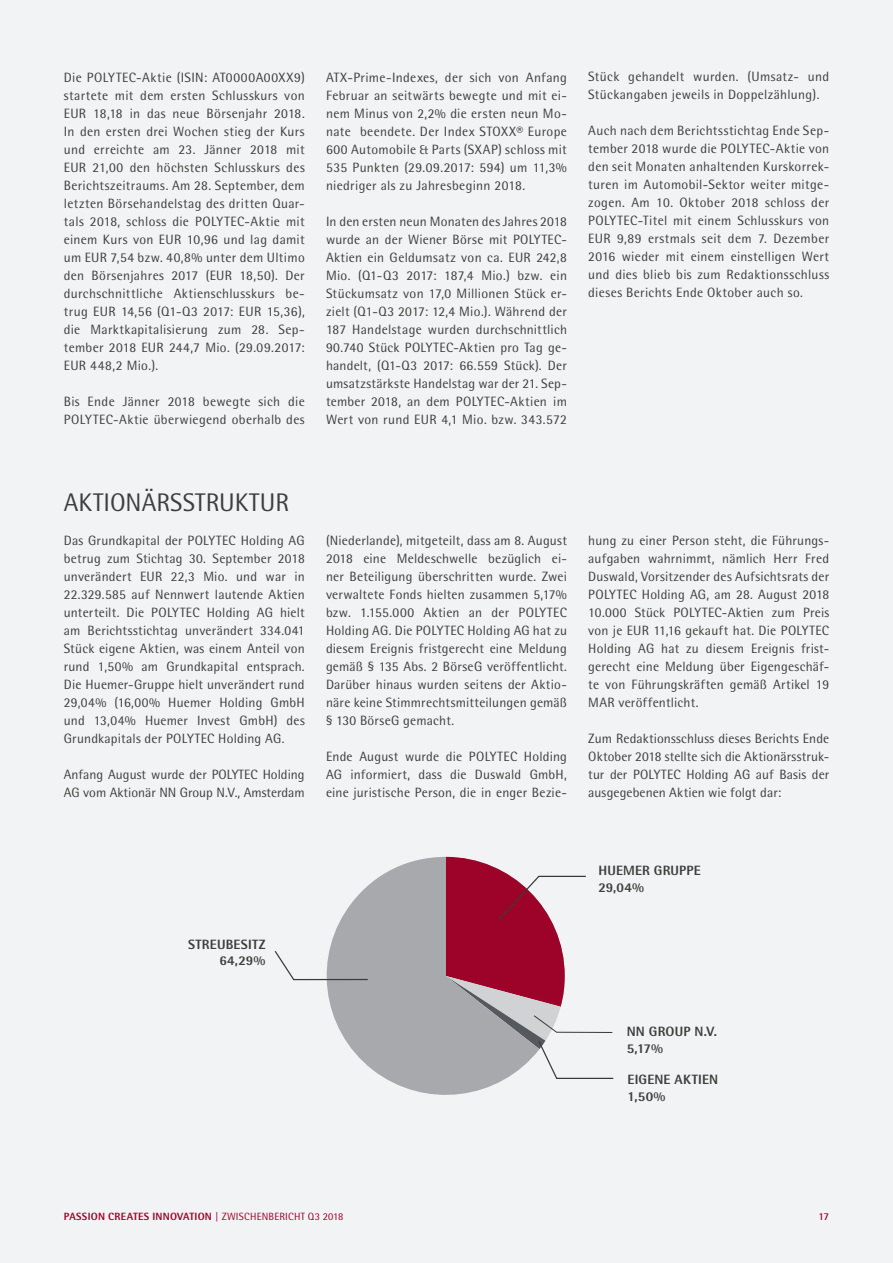
<style>
.page{position:relative;width:893px;height:1263px;background:#f2f3f4}
.page>*{position:absolute;margin:0;border:0;box-sizing:border-box;transform-origin:0 0}
.t1{font:25.5px "Rotis Semi Sans Std";letter-spacing:.005em;color:#3e3e3f}
.t2{font:13.5px/18px "Rotis Semi Sans Std";letter-spacing:.015em;color:#3e3e3f;text-align:justify}
.t3{font:800 13.5px/16.5px "Rotis Semi Sans Std";letter-spacing:.015em;color:#3e3e3f}
.t4{font:800 10.5px "Rotis Semi Sans Std";letter-spacing:.02em;color:#9d0228}
.t5{font:700 10.5px "Rotis Semi Sans Std";color:#9d0228}
.s1{font-weight:400}
</style>
<div class="page">
<svg style="left:327px;top:857px;width:178px;height:238px;fill:#a8a9ad"></svg>
<svg style="left:274px;top:949px;width:95px;height:32px"></svg>
<svg style="left:446px;top:857px;width:168px;height:222px"></svg>
<p class="t2" style="left:64px;top:68px;width:242px">Die POLYTEC-Aktie (ISIN: AT0000A00XX9) startete mit dem ersten Schlusskurs von EUR 18,18 in das neue Börsenjahr 2018.<br>In den ersten drei Wochen stieg der Kurs und erreichte am 23. Jänner 2018 mit EUR 21,00 den höchsten Schlusskurs des Berichtszeitraums. Am 28. September, dem letzten Börsehandelstag des dritten Quar&shy;tals 2018, schloss die POLYTEC-Aktie mit einem Kurs von EUR 10,96 und lag damit um EUR 7,54 bzw. 40,8% unter dem Ultimo den Börsenjahres 2017 (EUR 18,50). Der durchschnittliche Aktienschlusskurs be&shy;trug EUR 14,56 (Q1-Q3 2017: EUR 15,36), die Marktkapitalisierung zum 28. Sep&shy;tember 2018 EUR 244,7 Mio. (29.09.2017:<br>EUR 448,2 Mio.).</p>
<p class="t2" style="left:64px;top:392px;width:242px">Bis Ende Jänner 2018 bewegte sich die<br>POLYTEC-Aktie überwiegend oberhalb des</p>
<p class="t2" style="left:326px;top:68px;width:242px">ATX-Prime-Indexes, der sich von Anfang Februar an seitwärts bewegte und mit ei&shy;nem Minus von 2,2% die ersten neun Mo&shy;nate beendete. Der Index STOXX® Europe 600 Automobile &amp; Parts (SXAP) schloss mit 535 Punkten (29.09.2017: 594) um 11,3% niedriger als zu Jahresbeginn 2018.</p>
<p class="t2" style="left:326px;top:212px;width:242px">In den ersten neun Monaten des Jahres 2018 wurde an der Wiener Börse mit POLYTEC-Aktien ein Geldumsatz von ca. EUR 242,8<br>Mio. (Q1-Q3 2017: 187,4 Mio.) bzw. ein Stückumsatz von 17,0 Millionen Stück er&shy;zielt (Q1-Q3 2017: 12,4 Mio.). Während der 187 Handelstage wurden durchschnittlich 90.740 Stück POLYTEC-Aktien pro Tag ge&shy;handelt, (Q1-Q3 2017: 66.559 Stück). Der umsatzstärkste Handelstag war der 21. Sep&shy;tember 2018, an dem POLYTEC-Aktien im Wert von rund EUR 4,1 Mio. bzw. 343.572</p>
<p class="t2" style="left:588px;top:68px;width:242px">Stück gehandelt wurden. (Umsatz- und<br>Stückangaben jeweils in Doppelzählung).</p>
<p class="t2" style="left:588px;top:122px;width:242px">Auch nach dem Berichtsstichtag Ende Sep&shy;tember 2018 wurde die POLYTEC-Aktie von den seit Monaten anhaltenden Kurskorrek&shy;turen im Automobil-Sektor weiter mitge&shy;zogen. Am 10. Oktober 2018 schloss der POLYTEC-Titel mit einem Schlusskurs von EUR 9,89 erstmals seit dem 7. Dezember 2016 wieder mit einem einstelligen Wert und dies blieb bis zum Redaktionsschluss dieses Berichts Ende Oktober auch so.</p>
<h1 class="t1" style="left:64px;top:487px;width:227px">AKTIONÄRSSTRUKTUR</h1>
<p class="t2" style="left:64px;top:532px;width:242px">Das Grundkapital der POLYTEC Holding AG betrug zum Stichtag 30. September 2018 unverändert EUR 22,3 Mio. und war in 22.329.585 auf Nennwert lautende Aktien unterteilt. Die POLYTEC Holding AG hielt am Berichtsstichtag unverändert 334.041<br>Stück eigene Aktien, was einem Anteil von rund 1,50% am Grundkapital entsprach.<br>Die Huemer-Gruppe hielt unverändert rund 29,04% (16,00% Huemer Holding GmbH und 13,04% Huemer Invest GmbH) des Grundkapitals der POLYTEC Holding AG.</p>
<p class="t2" style="left:64px;top:766px;width:242px">Anfang August wurde der POLYTEC Holding<br>AG vom Aktionär NN Group N.V., Amsterdam</p>
<p class="t2" style="left:326px;top:532px;width:242px">(Niederlande), mitgeteilt, dass am 8. August 2018 eine Meldeschwelle bezüglich ei&shy;ner Beteiligung überschritten wurde. Zwei verwaltete Fonds hielten zusammen 5,17% bzw. 1.155.000 Aktien an der POLYTEC Holding AG. Die POLYTEC Holding AG hat zu diesem Ereignis fristgerecht eine Meldung gemäß § 135 Abs. 2 BörseG veröffentlicht.<br>Darüber hinaus wurden seitens der Aktio&shy;näre keine Stimmrechtsmitteilungen gemäß § 130 BörseG gemacht.</p>
<p class="t2" style="left:326px;top:748px;width:242px">Ende August wurde die POLYTEC Holding AG informiert, dass die Duswald GmbH, eine juristische Person, die in enger Bezie-</p>
<p class="t2" style="left:588px;top:532px;width:242px">hung zu einer Person steht, die Führungs&shy;aufgaben wahrnimmt, nämlich Herr Fred Duswald, Vorsitzender des Aufsichtsrats der POLYTEC Holding AG, am 28. August 2018<br>10.000 Stück POLYTEC-Aktien zum Preis von je EUR 11,16 gekauft hat. Die POLYTEC Holding AG hat zu diesem Ereignis frist&shy;gerecht eine Meldung über Eigengeschäf&shy;te von Führungskräften gemäß Artikel 19<br>MAR veröffentlicht.</p>
<p class="t2" style="left:588px;top:730px;width:242px">Zum Redaktionsschluss dieses Berichts Ende Oktober 2018 stellte sich die Aktionärsstruk&shy;tur der POLYTEC Holding AG auf Basis der ausgegebenen Aktien wie folgt dar:</p>
<p class="t3" style="left:188px;top:936px;width:79px;text-align:right">STREUBESITZ<br>64,29%</p>
<p class="t3" style="left:598px;top:862px;width:104px">HUEMER GRUPPE<br>29,04%</p>
<p class="t3" style="left:627px;top:1023px;width:92px">NN GROUP N.V.<br>5,17%</p>
<p class="t3" style="left:628px;top:1071px;width:92px">EIGENE AKTIEN<br>1,50%</p>
<p class="t4" style="left:64px;top:1210px;width:281px">PASSION CREATES INNOVATION <span class="s1">| ZWISCHENBERICHT Q3 2018</span></p>
<p class="t5" style="left:819px;top:1210px;width:12px">17</p>
</div>
